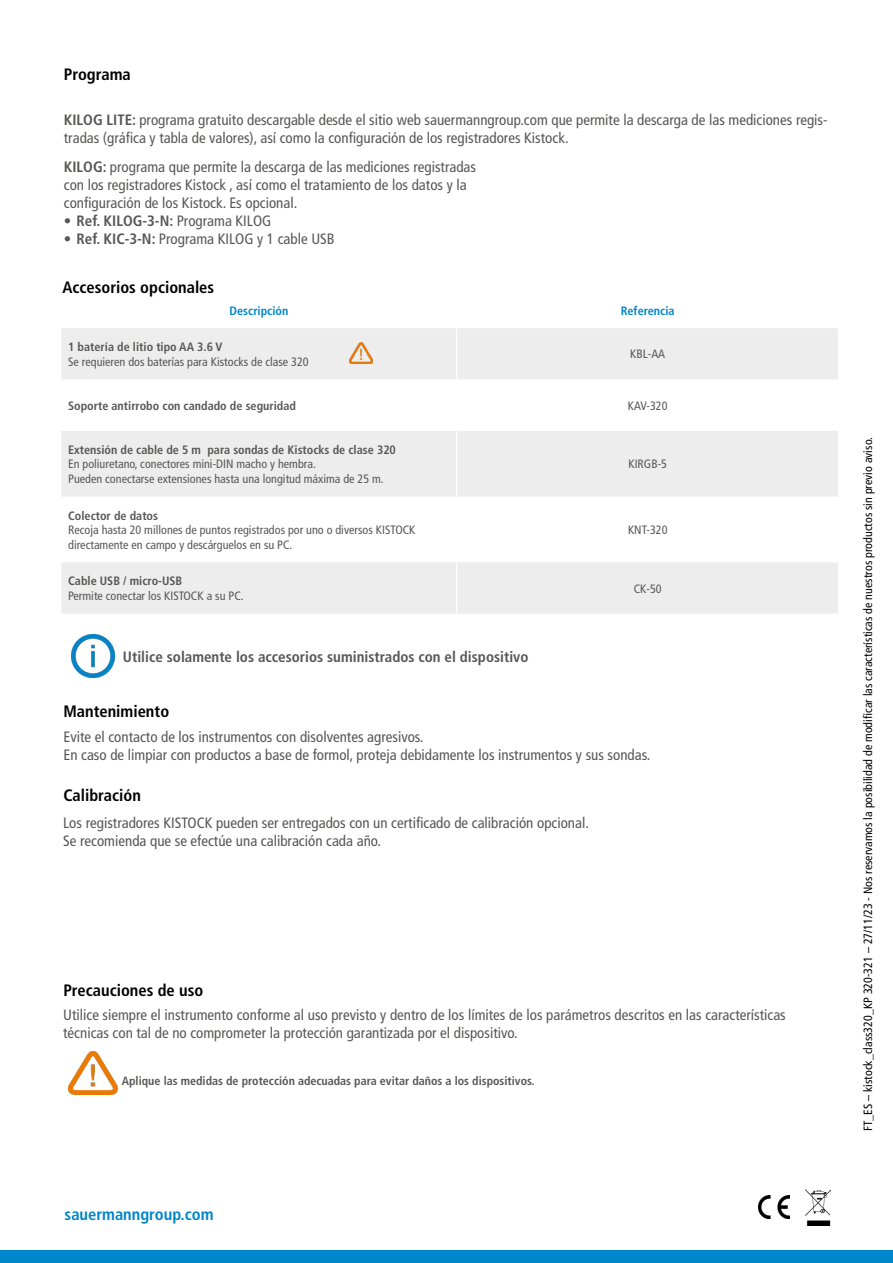
<style>
.page{position:relative;width:893px;height:1263px;background:#fff}
.page>*{position:absolute;margin:0;border:0;box-sizing:border-box;transform-origin:0 0}
.t1{font:700 condensed 16.5px "Frutiger LT Std";color:#000}
.t2{font:700 condensed 16.5px "Frutiger LT Std";color:#0086ca}
.t3{font:condensed 15px/18px "Frutiger LT Std";color:#575756}
.t4{font:700 condensed 15px "Frutiger LT Std";color:#575756}
.t5{font:condensed 12.15px/14.5px "Frutiger LT Std";color:#575756}
.t6{font:700 condensed 12.15px "Frutiger LT Std";color:#575756}
.t7{font:700 condensed 12.15px "Frutiger LT Std";color:#0086ca}
.t8{font:condensed 12px "Frutiger LT Std";color:#020304}
.t9{font:700 condensed 12px "Frutiger LT Std";color:#575756}
.s1{font-weight:700}
.s2{font-weight:400}
.s3{color:#000}
</style>
<div class="page">
<svg style="left:61px;top:328px;width:777px;height:286px;fill:#ededed"></svg>
<hr style="left:456px;top:328px;width:1px;height:51px;background:#fff">
<hr style="left:456px;top:379px;width:1px;height:52px;background:#fff">
<hr style="left:456px;top:431px;width:1px;height:66px;background:#fff">
<hr style="left:456px;top:497px;width:1px;height:65px;background:#fff">
<hr style="left:456px;top:562px;width:1px;height:52px;background:#fff">
<div style="left:0;top:1251px;width:893px;height:12px;background:#0086ca"></div>
<img style="left:68px;top:1052px;width:49px;height:43px">
<img style="left:72px;top:635px;width:42px;height:42px">
<img style="left:349px;top:343px;width:24px;height:20px">
<img style="left:758px;top:1196px;width:31px;height:22px">
<img style="left:806px;top:1190px;width:24px;height:35px">
<p class="t1" style="left:64px;top:65px;width:68px">Programa</p>
<p class="t3" style="left:64px;top:111px;width:765px"><span class="s1">KILOG LITE:</span> programa gratuito descargable desde el sitio web sauermanngroup.com que permite la descarga de las mediciones regis&shy;tradas (gráfica y tabla de valores), así como la configuración de los registradores Kistock.</p>
<p class="t3" style="left:64px;top:158px;width:414px"><span class="s1">KILOG:</span> programa que permite la descarga de las mediciones registradas con los registradores Kistock , así como el tratamiento de los datos y la configuración de los Kistock. Es opcional.</p>
<p class="t4" style="left:64px;top:212px;width:209px">• Ref. KILOG-3-N: <span class="s2">Programa KILOG</span></p>
<p class="t3" style="left:64px;top:230px;width:272px"><span class="s1">• Ref. KIC-3-N:</span> Programa KILOG y 1 cable USB</p>
<p class="t1" style="left:62px;top:277px;width:153px">Accesorios opcionales</p>
<p class="t7" style="left:230px;top:303px;width:60px">Descripción</p>
<p class="t7" style="left:621px;top:303px;width:55px">Referencia</p>
<p class="t6" style="left:68px;top:340px;width:156px">1 batería de litio tipo AA 3.6 V</p>
<p class="t5" style="left:68px;top:354px;width:242px">Se requieren dos baterías para Kistocks de clase 320</p>
<p class="t5" style="left:630px;top:347px;width:37px">KBL-AA</p>
<p class="t6" style="left:68px;top:398px;width:229px">Soporte antirrobo con candado de seguridad</p>
<p class="t5" style="left:628px;top:398px;width:41px">KAV-320</p>
<p class="t6" style="left:68px;top:442px;width:329px">Extensión de cable de 5 m para sondas de Kistocks de clase 320</p>
<p class="t5" style="left:68px;top:457px;width:317px">En poliuretano, conectores mini-DIN macho y hembra.<br>Pueden conectarse extensiones hasta una longitud máxima de 25 m.</p>
<p class="t5" style="left:628px;top:457px;width:40px">KIRGB-5</p>
<p class="t6" style="left:68px;top:508px;width:91px">Colector de datos</p>
<p class="t5" style="left:68px;top:523px;width:349px">Recoja hasta 20 millones de puntos registrados por uno o diversos KISTOCK directamente en campo y descárguelos en su PC.</p>
<p class="t5" style="left:628px;top:523px;width:41px">KNT-320</p>
<p class="t6" style="left:68px;top:574px;width:116px">Cable USB / micro-USB</p>
<p class="t5" style="left:68px;top:588px;width:177px">Permite conectar los KISTOCK a su PC.</p>
<p class="t5" style="left:634px;top:581px;width:30px">CK-50</p>
<p class="t4" style="left:123px;top:648px;width:407px">Utilice solamente los accesorios suministrados con el dispositivo</p>
<p class="t1" style="left:63px;top:701px;width:107px">Mantenimiento</p>
<p class="t3" style="left:63px;top:727px;width:588px">Evite el contacto de los instrumentos con disolventes agresivos.<br>En caso de limpiar con productos a base de formol, proteja debidamente los instrumentos y sus sondas.</p>
<p class="t1" style="left:63px;top:785px;width:79px">Calibración</p>
<p class="t3" style="left:63px;top:813px;width:527px">Los registradores KISTOCK pueden ser entregados con un certificado de calibración opcional.<br>Se recomienda que se efectúe una calibración cada año.</p>
<p class="t1" style="left:63px;top:980px;width:141px">Precauciones de uso</p>
<p class="t3" style="left:63px;top:1006px;width:724px">Utilice siempre el instrumento conforme al uso previsto y dentro de los límites de los parámetros descritos en las características técnicas con tal de no comprometer la protección garantizada por el dispositivo.</p>
<p class="t9" style="left:122px;top:1074px;width:414px">Aplique las medidas de protección adecuadas para evitar daños a los dispositivos.</p>
<p class="t2" style="left:65px;top:1204px;width:150px">sauermanngroup.com</p>
<p class="t8" style="left:861px;top:1131px;width:695px;rotate:-90deg"><span class="s3">FT_ES – kistock_class320_KP 320-321 – 27/11/23 -</span> Nos reservamos la posibilidad de modificar las características de nuestros productos sin previo aviso.</p>
</div>
